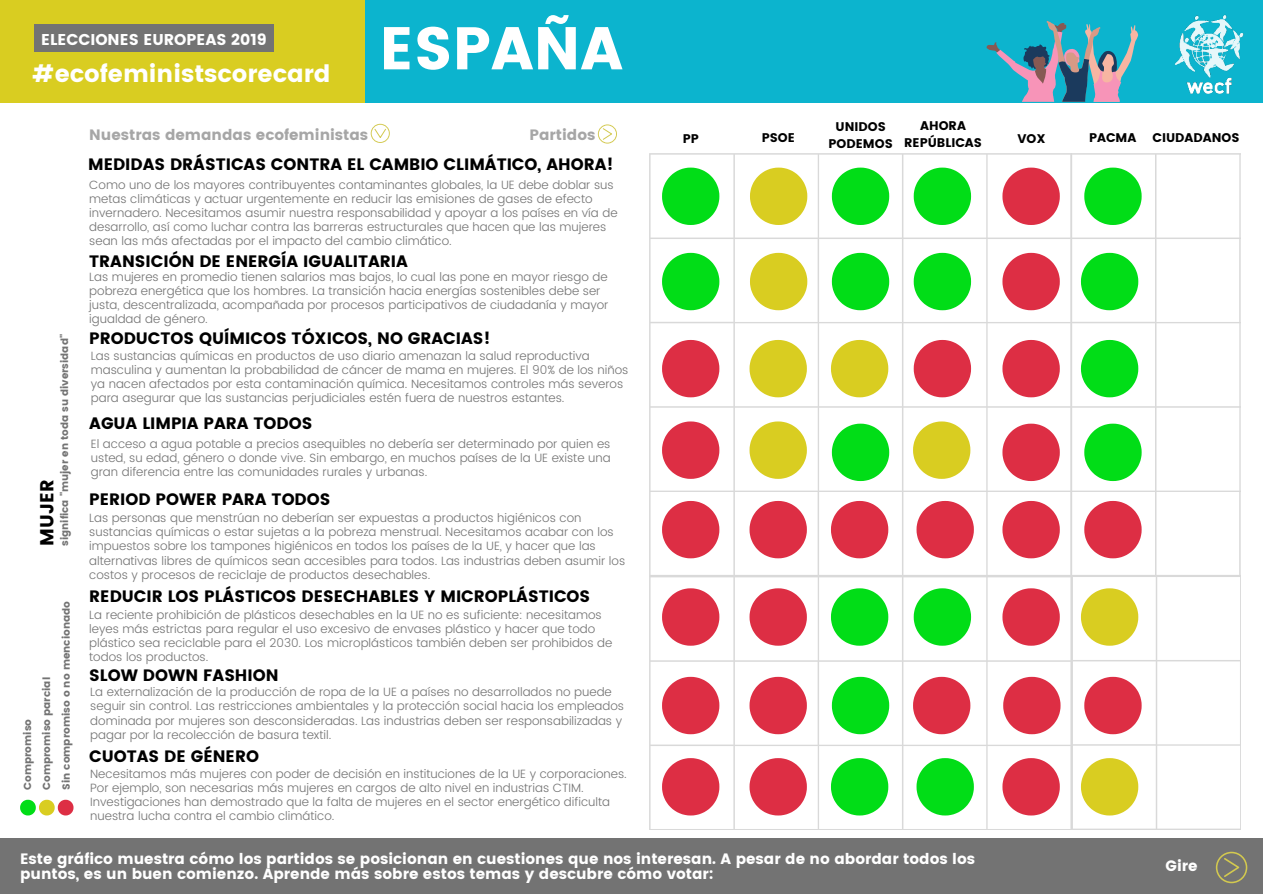
<style>
.page{position:relative;width:1263px;height:894px;background:#fff}
.page>*{position:absolute;margin:0;border:0;box-sizing:border-box;transform-origin:0 0}
.t1{font:60px "Poppins";color:#fff}
.t2{font:24px "Poppins";color:#fff}
.t3{font:18.75px "Poppins";color:#000}
.t4{font:16.5px "Poppins";color:#000}
.t5{font:15.6px "Poppins";color:#fff}
.t6{font:15px/14.9px "Poppins";color:#fff}
.t7{font:15px "Poppins";color:#a6a6a6}
.t8{font:12.6px/17.2px "Poppins";color:#000;text-align:center}
.t9{font:300 12px/14.1px "Poppins";color:#737373}
.t10{font:10.35px/19.4px "Poppins";color:#737373}
.t11{font:10.2px "Poppins";color:#737373}
</style>
<div class="page">
<svg style="left:1072px;top:576px;width:169px;height:254px"></svg>
<svg style="left:649px;top:576px;width:423px;height:254px"></svg>
<svg style="left:1072px;top:153px;width:169px;height:423px"></svg>
<svg style="left:649px;top:153px;width:423px;height:423px"></svg>
<div style="left:0;top:838px;width:1263px;height:55px;background:#737373"></div>
<div style="left:0;top:0;width:442px;height:103px;background:#d9cd21"></div>
<div style="left:365px;top:0;width:898px;height:102px;background:#0cb4ce"></div>
<svg style="left:371px;top:124px;width:19px;height:19px"></svg>
<svg style="left:598px;top:124px;width:19px;height:19px"></svg>
<div style="left:34px;top:24px;width:240px;height:27px;background:#737373"></div>
<svg style="left:986px;top:21px;width:152px;height:81px"></svg>
<img style="left:1170px;top:15px;width:78px;height:88px">
<svg style="left:1216px;top:851px;width:31px;height:32px"></svg>
<svg style="left:20px;top:799px;width:54px;height:16px"></svg>
<svg style="left:662px;top:167px;width:57px;height:58px"></svg>
<svg style="left:662px;top:253px;width:57px;height:57px"></svg>
<svg style="left:662px;top:757px;width:57px;height:58px"></svg>
<svg style="left:662px;top:588px;width:57px;height:57px"></svg>
<svg style="left:662px;top:676px;width:57px;height:58px"></svg>
<svg style="left:662px;top:501px;width:57px;height:57px"></svg>
<svg style="left:662px;top:340px;width:57px;height:57px"></svg>
<svg style="left:750px;top:167px;width:57px;height:58px"></svg>
<svg style="left:750px;top:340px;width:57px;height:57px"></svg>
<svg style="left:750px;top:421px;width:57px;height:57px"></svg>
<svg style="left:750px;top:501px;width:57px;height:57px"></svg>
<svg style="left:750px;top:757px;width:57px;height:58px"></svg>
<svg style="left:750px;top:588px;width:57px;height:57px"></svg>
<svg style="left:750px;top:676px;width:57px;height:58px"></svg>
<svg style="left:832px;top:167px;width:57px;height:58px"></svg>
<svg style="left:832px;top:253px;width:57px;height:57px"></svg>
<svg style="left:750px;top:253px;width:57px;height:57px"></svg>
<svg style="left:831px;top:588px;width:57px;height:57px"></svg>
<svg style="left:832px;top:676px;width:57px;height:58px"></svg>
<svg style="left:831px;top:757px;width:57px;height:58px"></svg>
<svg style="left:831px;top:501px;width:57px;height:57px"></svg>
<svg style="left:832px;top:423px;width:57px;height:58px"></svg>
<svg style="left:831px;top:340px;width:57px;height:57px"></svg>
<svg style="left:914px;top:167px;width:57px;height:58px"></svg>
<svg style="left:914px;top:253px;width:57px;height:57px"></svg>
<svg style="left:914px;top:340px;width:57px;height:57px"></svg>
<svg style="left:917px;top:757px;width:57px;height:58px"></svg>
<svg style="left:917px;top:501px;width:57px;height:57px"></svg>
<svg style="left:913px;top:421px;width:57px;height:57px"></svg>
<svg style="left:914px;top:588px;width:57px;height:57px"></svg>
<svg style="left:913px;top:676px;width:57px;height:58px"></svg>
<svg style="left:1002px;top:340px;width:58px;height:57px"></svg>
<svg style="left:1002px;top:253px;width:58px;height:57px"></svg>
<svg style="left:1002px;top:167px;width:58px;height:58px"></svg>
<svg style="left:1002px;top:423px;width:58px;height:58px"></svg>
<svg style="left:1002px;top:501px;width:58px;height:57px"></svg>
<svg style="left:1002px;top:588px;width:58px;height:57px"></svg>
<svg style="left:1003px;top:676px;width:58px;height:58px"></svg>
<svg style="left:1002px;top:757px;width:58px;height:58px"></svg>
<svg style="left:1081px;top:757px;width:57px;height:58px"></svg>
<svg style="left:1084px;top:501px;width:58px;height:57px"></svg>
<svg style="left:1081px;top:340px;width:57px;height:57px"></svg>
<svg style="left:1081px;top:588px;width:57px;height:57px"></svg>
<svg style="left:1084px;top:423px;width:58px;height:58px"></svg>
<svg style="left:1084px;top:676px;width:58px;height:58px"></svg>
<svg style="left:1084px;top:167px;width:58px;height:58px"></svg>
<svg style="left:1081px;top:253px;width:57px;height:57px"></svg>
<svg style="left:662px;top:421px;width:57px;height:57px"></svg>
<h3 class="t5" style="left:41px;top:31px;width:227px">ELECCIONES EUROPEAS 2019</h3>
<h2 class="t2" style="left:33px;top:60px;width:300px">#ecofeministscorecard</h2>
<h1 class="t1" style="left:380px;top:14px;width:245px">ESPAÑA</h1>
<p class="t11" style="left:59px;top:545px;width:213px;rotate:-90deg">significa "mujer en toda su diversidad"</p>
<h3 class="t3" style="left:36px;top:545px;width:68px;rotate:-90deg">MUJER</h3>
<p class="t10" style="left:18px;top:789px;width:190px;rotate:-90deg">Compromiso<br>Compromiso parcial<br>Sin compromiso o no mencionado</p>
<p class="t7" style="left:529px;top:125px;width:67px">Partidos</p>
<h3 class="t4" style="left:88px;top:155px;width:527px">MEDIDAS DRÁSTICAS CONTRA EL CAMBIO CLIMÁTICO, AHORA!</h3>
<p class="t9" style="left:89px;top:178px;width:530px">Como uno de los mayores contribuyentes contaminantes globales, la UE debe doblar sus metas climáticas y actuar urgentemente en reducir las emisiones de gases de efecto invernadero. Necesitamos asumir nuestra responsabilidad y apoyar a los países en vía de desarrollo, así como luchar contra las barreras estructurales que hacen que las mujeres sean las más afectadas por el impacto del cambio climático.</p>
<p class="t9" style="left:89px;top:270px;width:521px">Las mujeres en promedio tienen salarios mas bajos, lo cual las pone en mayor riesgo de pobreza energética que los hombres. La transición hacia energías sostenibles debe ser justa, descentralizada, acompañada por procesos participativos de ciudadanía y mayor igualdad de género.</p>
<p class="t7" style="left:89px;top:125px;width:281px">Nuestras demandas ecofeministas</p>
<p class="t8" style="left:683px;top:130px;width:18px">PP</p>
<h3 class="t4" style="left:89px;top:251px;width:320px">TRANSICIÓN DE ENERGÍA IGUALITARIA</h3>
<h3 class="t4" style="left:89px;top:328px;width:403px">PRODUCTOS QUÍMICOS TÓXICOS, NO GRACIAS!</h3>
<p class="t9" style="left:91px;top:349px;width:539px">Las sustancias químicas en productos de uso diario amenazan la salud reproductiva masculina y aumentan la probabilidad de cáncer de mama en mujeres. El 90% de los niños ya nacen afectados por esta contaminación química. Necesitamos controles más severos para asegurar que las sustancias perjudiciales estén fuera de nuestros estantes.</p>
<h3 class="t4" style="left:89px;top:414px;width:225px">AGUA LIMPIA PARA TODOS</h3>
<p class="t9" style="left:91px;top:436px;width:521px;text-align:justify">El acceso a agua potable a precios asequibles no debería ser determinado por quien es usted, su edad, género o donde vive. Sin embargo, en muchos países de la UE existe una gran diferencia entre las comunidades rurales y urbanas.</p>
<h3 class="t4" style="left:89px;top:489px;width:243px">PERIOD POWER PARA TODOS</h3>
<p class="t9" style="left:89px;top:511px;width:538px">Las personas que menstrúan no deberían ser expuestas a productos higiénicos con sustancias químicas o estar sujetas a la pobreza menstrual. Necesitamos acabar con los impuestos sobre los tampones higiénicos en todos los países de la UE, y hacer que las alternativas libres de químicos sean accesibles para todos. Las industrias deben asumir los costos y procesos de reciclaje de productos desechables.</p>
<h3 class="t4" style="left:89px;top:586px;width:502px">REDUCIR LOS PLÁSTICOS DESECHABLES Y MICROPLÁSTICOS</h3>
<p class="t9" style="left:89px;top:608px;width:525px">La reciente prohibición de plásticos desechables en la UE no es suficiente: necesitamos leyes más estrictas para regular el uso excesivo de envases plástico y hacer que todo plástico sea reciclable para el 2030. Los microplásticos también deben ser prohibidos de todos los productos.</p>
<h3 class="t4" style="left:89px;top:665px;width:191px">SLOW DOWN FASHION</h3>
<p class="t9" style="left:90px;top:685px;width:535px">La externalización de la producción de ropa de la UE a países no desarrollados no puede seguir sin control. Las restricciones ambientales y la protección social hacia los empleados dominada por mujeres son desconsideradas. Las industrias deben ser responsabilizadas y pagar por la recolección de basura textil.</p>
<h3 class="t4" style="left:89px;top:746px;width:171px">CUOTAS DE GÉNERO</h3>
<p class="t9" style="left:90px;top:766px;width:538px">Necesitamos más mujeres con poder de decisión en instituciones de la UE y corporaciones.<br>Por ejemplo, son necesarias más mujeres en cargos de alto nivel en industrias CTIM.<br>Investigaciones han demostrado que la falta de mujeres en el sector energético dificulta nuestra lucha contra el cambio climático.</p>
<p class="t8" style="left:762px;top:129px;width:35px">PSOE</p>
<p class="t8" style="left:904px;top:117px;width:79px">AHORA<br>REPÚBLICAS</p>
<p class="t8" style="left:829px;top:118px;width:66px">UNIDOS<br>PODEMOS</p>
<p class="t6" style="left:20px;top:851px;width:957px">Este gráfico muestra cómo los partidos se posicionan en cuestiones que nos interesan. A pesar de no abordar todos los puntos, es un buen comienzo. Aprende más sobre estos temas y descubre cómo votar:</p>
<p class="t8" style="left:1018px;top:130px;width:30px">VOX</p>
<p class="t8" style="left:1089px;top:129px;width:49px">PACMA</p>
<p class="t8" style="left:1152px;top:129px;width:88px">CIUDADANOS</p>
<p class="t6" style="left:1166px;top:858px;width:34px">Gire</p>
</div>
